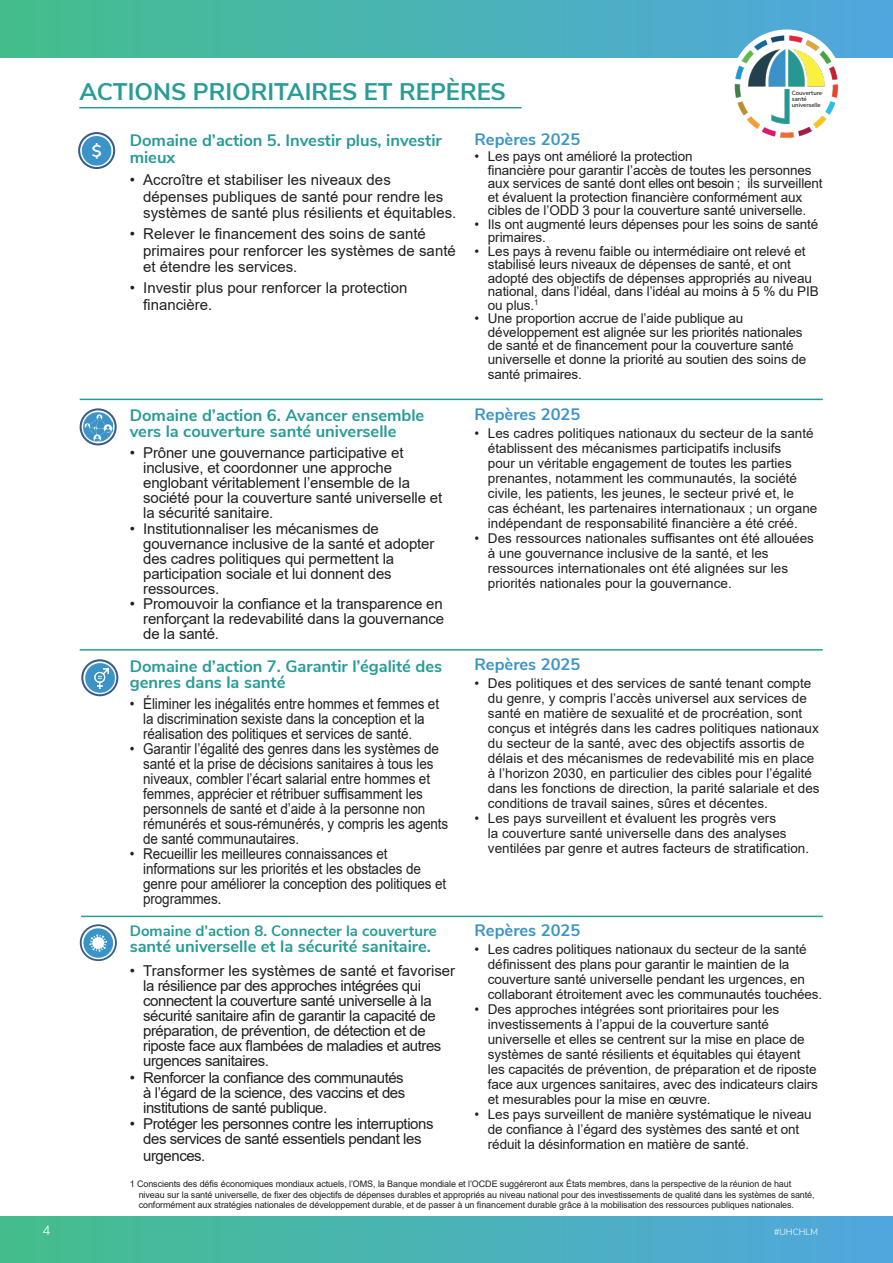
<style>
.page{position:relative;width:893px;height:1263px;background:#fff}
.page>*{position:absolute;margin:0;border:0;box-sizing:border-box;transform-origin:0 0}
.t1{font:700 24px "Nunito Sans";color:#289c95}
.t2{font:700 16.5px/16.5px "Nunito Sans";color:#289c95}
.t3{font:700 16.5px "Nunito Sans";color:#3b94c7}
.t4{font:15px/15px "Arial";letter-spacing:-.01em;color:#231f20}
.t5{font:15px/15px "Arial";letter-spacing:-.01em;color:#231f20;scale:.9 1}
.t6{font:15px/15px "Arial";letter-spacing:-.03em;color:#231f20}
.t7{font:700 15px "Nunito Sans";color:#289c95}
.t8{font:13.5px/15px "Arial";letter-spacing:-.01em;color:#231f20}
.t9{font:300 13.5px "Nunito Sans";color:#fff}
.t10{font:9px/10.5px "Arial";letter-spacing:-.01em;color:#231f20}
.t11{font:300 9px "Nunito Sans";color:#fff}
.t12{font:600 6px/6px "Nunito Sans";color:#231f20}
</style>
<div class="page">
<img style="left:0;top:0;width:893px;height:57px">
<img style="left:0;top:1216px;width:893px;height:47px">
<img style="left:727px;top:20px;width:124px;height:118px">
<div style="left:790px;top:89px;width:32px;height:20px;background:#fff"></div>
<hr style="left:80px;top:399px;width:743px;height:1px;background:#289c95">
<hr style="left:80px;top:649px;width:743px;height:2px;background:#289c95">
<hr style="left:81px;top:916px;width:742px;height:1px;background:#289c95">
<svg style="left:79px;top:133px;width:35px;height:35px"></svg>
<div style="left:78px;top:132px;width:37px;height:37px;border:2px solid #385d8a;border-radius:50%"></div>
<svg style="left:82px;top:136px;width:29px;height:30px"></svg>
<svg style="left:82px;top:660px;width:35px;height:35px"></svg>
<div style="left:81px;top:659px;width:37px;height:37px;border:2px solid #385d8a;border-radius:50%"></div>
<svg style="left:85px;top:663px;width:30px;height:30px"></svg>
<img style="left:94px;top:668px;width:14px;height:20px">
<svg style="left:81px;top:925px;width:35px;height:35px"></svg>
<div style="left:80px;top:924px;width:37px;height:37px;border:2px solid #385d8a;border-radius:50%"></div>
<svg style="left:83px;top:928px;width:30px;height:30px"></svg>
<hr style="left:79px;top:107px;width:443px;height:1px;background:#289c95">
<svg style="left:81px;top:409px;width:35px;height:35px"></svg>
<div style="left:80px;top:408px;width:37px;height:37px;border:2px solid #385d8a;border-radius:50%"></div>
<img style="left:83px;top:412px;width:30px;height:30px">
<p class="t1" style="left:80px;top:74px;width:428px">ACTIONS PRIORITAIRES ET REPÈRES</p>
<p class="t12" style="left:792px;top:89px;width:32px">Couverture santé universelle</p>
<p class="t2" style="left:130px;top:131px;width:314px">Domaine d’action 5. Investir plus, investir mieux</p>
<p class="t4" style="left:143px;top:172px;width:315px;line-height:16.5px;text-indent:-14px">• Accroître et stabiliser les niveaux des dépenses publiques de santé pour rendre les systèmes de santé plus résilients et équitables.</p>
<p class="t4" style="left:143px;top:226px;width:314px;line-height:16.5px;text-indent:-14px">• Relever le financement des soins de santé primaires pour renforcer les systèmes de santé et étendre les services.</p>
<p class="t4" style="left:143px;top:280px;width:266px;line-height:16.5px;text-indent:-14px">• Investir plus pour renforcer la protection financière.</p>
<p class="t2" style="left:130px;top:406px;width:296px">Domaine d’action 6. Avancer ensemble vers la couverture santé universelle</p>
<p class="t4" style="left:143px;top:446px;width:301px;text-indent:-14px">• Prôner une gouvernance participative et inclusive, et coordonner une approche englobant véritablement l’ensemble de la société pour la couverture santé universelle et la sécurité sanitaire.</p>
<p class="t4" style="left:143px;top:521px;width:293px;text-indent:-14px">• Institutionnaliser les mécanismes de gouvernance inclusive de la santé et adopter des cadres politiques qui permettent la participation sociale et lui donnent des ressources.</p>
<p class="t4" style="left:143px;top:596px;width:302px;text-align:justify;text-indent:-14px">• Promouvoir la confiance et la transparence en renforçant la redevabilité dans la gouvernance de la santé.</p>
<p class="t2" style="left:130px;top:656px;width:314px">Domaine d’action 7. Garantir l’égalité des genres dans la santé</p>
<p class="t5" style="left:143px;top:696px;width:330px;text-indent:-14px">• Éliminer les inégalités entre hommes et femmes et la discrimination sexiste dans la conception et la réalisation des politiques et services de santé.</p>
<p class="t5" style="left:143px;top:741px;width:340px;text-indent:-14px">• Garantir l’égalité des genres dans les systèmes de santé et la prise de décisions sanitaires à tous les niveaux, combler l’écart salarial entre hommes et femmes, apprécier et rétribuer suffisamment les personnels de santé et d’aide à la personne non rémunérés et sous-rémunérés, y compris les agents de santé communautaires.</p>
<p class="t5" style="left:143px;top:846px;width:338px;text-indent:-14px">• Recueillir les meilleures connaissances et informations sur les priorités et les obstacles de genre pour améliorer la conception des politiques et programmes.</p>
<p class="t7" style="left:130px;top:919px;width:308px">Domaine d’action 8. Connecter la couverture</p>
<p class="t2" style="left:130px;top:937px;width:303px">santé universelle et la sécurité sanitaire.</p>
<p class="t6" style="left:143px;top:963px;width:314px;text-indent:-14px">• Transformer les systèmes de santé et favoriser la résilience par des approches intégrées qui connectent la couverture santé universelle à la sécurité sanitaire afin de garantir la capacité de préparation, de prévention, de détection et de riposte face aux flambées de maladies et autres urgences sanitaires.</p>
<p class="t4" style="left:143px;top:1070px;width:264px;text-align:justify;text-indent:-14px">• Renforcer la confiance des communautés à l’égard de la science, des vaccins et des institutions de santé publique.</p>
<p class="t6" style="left:130px;top:1116px;width:305px;text-align:center">• Protéger les personnes contre les interruptions des services de santé essentiels pendant les</p>
<p class="t6" style="left:143px;top:1148px;width:64px">urgences.</p>
<p class="t3" style="left:474px;top:127px;width:107px">Repères 2025</p>
<p class="t8" style="left:488px;top:150px;width:336px;line-height:13.5px;text-indent:-14px">• Les pays ont amélioré la protection<br>financière pour garantir l’accès de toutes les personnes aux services de santé dont elles ont besoin ; ils surveillent et évaluent la protection financière conformément aux cibles de l’ODD 3 pour la couverture santé universelle.</p>
<p class="t8" style="left:488px;top:217px;width:332px;line-height:13.5px;text-indent:-14px">• Ils ont augmenté leurs dépenses pour les soins de santé primaires.</p>
<p class="t8" style="left:488px;top:244px;width:332px;line-height:13.5px;text-indent:-14px">• Les pays à revenu faible ou intermédiaire ont relevé et stabilisé leurs niveaux de dépenses de santé, et ont adopté des objectifs de dépenses appropriés au niveau national, dans l’idéal, dans l’idéal au moins à 5 % du PIB ou plus.<sup>1</sup></p>
<p class="t8" style="left:488px;top:312px;width:320px;line-height:13.5px;text-indent:-14px">• Une proportion accrue de l’aide publique au développement est alignée sur les priorités nationales de santé et de financement pour la couverture santé universelle et donne la priorité au soutien des soins de</p>
<p class="t8" style="left:488px;top:367px;width:96px">santé primaires.</p>
<p class="t3" style="left:474px;top:402px;width:107px">Repères 2025</p>
<p class="t8" style="left:488px;top:426px;width:331px;text-indent:-14px">• Les cadres politiques nationaux du secteur de la santé établissent des mécanismes participatifs inclusifs<br>pour un véritable engagement de toutes les parties prenantes, notamment les communautés, la société civile, les patients, les jeunes, le secteur privé et, le cas échéant, les partenaires internationaux ; un organe indépendant de responsabilité financière a été créé.</p>
<p class="t8" style="left:488px;top:531px;width:328px;text-indent:-14px">• Des ressources nationales suffisantes ont été allouées à une gouvernance inclusive de la santé, et les ressources internationales ont été alignées sur les priorités nationales pour la gouvernance.</p>
<p class="t3" style="left:474px;top:652px;width:107px">Repères 2025</p>
<p class="t8" style="left:488px;top:675px;width:333px;text-indent:-14px">• Des politiques et des services de santé tenant compte du genre, y compris l’accès universel aux services de santé en matière de sexualité et de procréation, sont conçus et intégrés dans les cadres politiques nationaux du secteur de la santé, avec des objectifs assortis de délais et des mécanismes de redevabilité mis en place à l’horizon 2030, en particulier des cibles pour l’égalité dans les fonctions de direction, la parité salariale et des conditions de travail saines, sûres et décentes.</p>
<p class="t8" style="left:488px;top:810px;width:323px;text-indent:-14px">• Les pays surveillent et évaluent les progrès vers<br>la couverture santé universelle dans des analyses ventilées par genre et autres facteurs de stratification.</p>
<p class="t3" style="left:474px;top:918px;width:107px">Repères 2025</p>
<p class="t8" style="left:488px;top:941px;width:336px;text-indent:-14px">• Les cadres politiques nationaux du secteur de la santé définissent des plans pour garantir le maintien de la couverture santé universelle pendant les urgences, en collaborant étroitement avec les communautés touchées.</p>
<p class="t8" style="left:488px;top:1001px;width:332px;text-indent:-14px">• Des approches intégrées sont prioritaires pour les investissements à l’appui de la couverture santé universelle et elles se centrent sur la mise en place de systèmes de santé résilients et équitables qui étayent les capacités de prévention, de préparation et de riposte face aux urgences sanitaires, avec des indicateurs clairs et mesurables pour la mise en œuvre.</p>
<p class="t8" style="left:488px;top:1106px;width:325px;text-indent:-14px">• Les pays surveillent de manière systématique le niveau de confiance à l’égard des systèmes des santé et ont réduit la désinformation en matière de santé.</p>
<p class="t10" style="left:139px;top:1178px;width:677px;text-indent:-9px">1 Conscients des défis économiques mondiaux actuels, l’OMS, la Banque mondiale et l’OCDE suggéreront aux États membres, dans la perspective de la réunion de haut niveau sur la santé universelle, de fixer des objectifs de dépenses durables et appropriés au niveau national pour des investissements de qualité dans les systèmes de santé, conformément aux stratégies nationales de développement durable, et de passer à un financement durable grâce à la mobilisation des ressources publiques nationales.</p>
<p class="t9" style="left:43px;top:1220px;width:10px">4</p>
<p class="t11" style="left:774px;top:1225px;width:45px">#UHCHLM</p>
</div>
